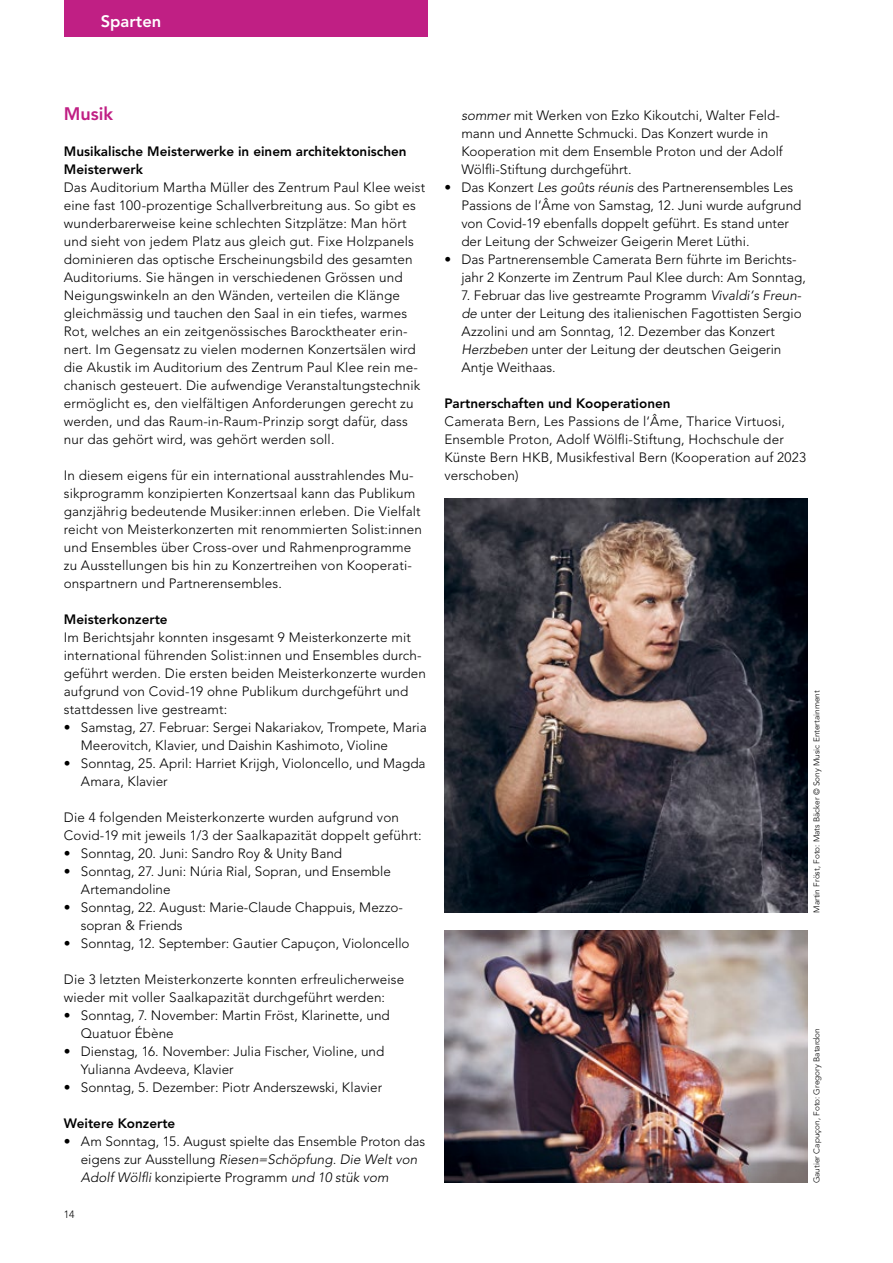
<style>
.page{position:relative;width:893px;height:1263px;background:#fff}
.page>*{position:absolute;margin:0;border:0;box-sizing:border-box;transform-origin:0 0}
.t1{font:800 18px "Avenir LT Std";color:#c01f84}
.t2{font:800 16.5px "Avenir LT Std";color:#fff}
.t3{font:300 13.5px/18px "Avenir LT Std";letter-spacing:.01em;color:#000}
.t4{font:800 13.5px/18px "Avenir LT Std";color:#000}
.t5{font:300 10.5px "Avenir LT Std";color:#000}
.t6{font:300 8.25px "Avenir LT Std";color:#000}
.s1{font-style:italic}
</style>
<div class="page">
<div style="left:64px;top:0;width:363px;height:37px;background:#c01f84"></div>
<img style="left:444px;top:930px;width:364px;height:252px">
<img style="left:444px;top:498px;width:364px;height:414px">
<p class="t2" style="left:101px;top:12px;width:62px">Sparten</p>
<h1 class="t1" style="left:64px;top:103px;width:51px">Musik</h1>
<p class="t4" style="left:64px;top:142px;width:344px">Musikalische Meisterwerke in einem architektonischen<br>Meisterwerk</p>
<p class="t3" style="left:64px;top:178px;width:363px">Das Auditorium Martha Müller des Zentrum Paul Klee weist eine fast 100-prozentige Schallverbreitung aus. So gibt es wunderbarerweise keine schlechten Sitzplätze: Man hört und sieht von jedem Platz aus gleich gut. Fixe Holzpanels dominieren das optische Erscheinungsbild des gesamten Auditoriums. Sie hängen in verschiedenen Grössen und Neigungswinkeln an den Wänden, verteilen die Klänge gleichmässig und tauchen den Saal in ein tiefes, warmes Rot, welches an ein zeitgenössisches Barocktheater erin&shy;nert. Im Gegensatz zu vielen modernen Konzertsälen wird die Akustik im Auditorium des Zentrum Paul Klee rein me&shy;chanisch gesteuert. Die aufwendige Veranstaltungstechnik ermöglicht es, den vielfältigen Anforderungen gerecht zu werden, und das Raum-in-Raum-Prinzip sorgt dafür, dass nur das gehört wird, was gehört werden soll.</p>
<p class="t3" style="left:64px;top:466px;width:360px">In diesem eigens für ein international ausstrahlendes Mu&shy;sikprogramm konzipierten Konzertsaal kann das Publikum ganzjährig bedeutende Musiker:innen erleben. Die Vielfalt reicht von Meisterkonzerten mit renommierten Solist:innen und Ensembles über Cross-over und Rahmenprogramme zu Ausstellungen bis hin zu Konzertreihen von Kooperati&shy;onspartnern und Partnerensembles.</p>
<p class="t4" style="left:64px;top:610px;width:105px">Meisterkonzerte</p>
<p class="t3" style="left:64px;top:628px;width:364px">Im Berichtsjahr konnten insgesamt 9 Meisterkonzerte mit international führenden Solist:innen und Ensembles durch&shy;geführt werden. Die ersten beiden Meisterkonzerte wurden aufgrund von Covid-19 ohne Publikum durchgeführt und stattdessen live gestreamt:</p>
<p class="t3" style="left:81px;top:718px;width:347px;text-indent:-17px">• Samstag, 27. Februar: Sergei Nakariakov, Trompete, Maria<br>Meerovitch, Klavier, und Daishin Kashimoto, Violine</p>
<p class="t3" style="left:81px;top:754px;width:346px;text-indent:-17px">• Sonntag, 25. April: Harriet Krijgh, Violoncello, und Magda<br>Amara, Klavier</p>
<p class="t3" style="left:64px;top:808px;width:359px">Die 4 folgenden Meisterkonzerte wurden aufgrund von<br>Covid-19 mit jeweils 1/3 der Saalkapazität doppelt geführt:</p>
<p class="t3" style="left:64px;top:844px;width:280px">• Sonntag, 20. Juni: Sandro Roy &amp; Unity Band</p>
<p class="t3" style="left:81px;top:862px;width:312px;text-indent:-17px">• Sonntag, 27. Juni: Núria Rial, Sopran, und Ensemble<br>Artemandoline</p>
<p class="t3" style="left:81px;top:898px;width:323px;text-indent:-17px">• Sonntag, 22. August: Marie-Claude Chappuis, Mezzo&shy;sopran &amp; Friends</p>
<p class="t3" style="left:64px;top:934px;width:347px">• Sonntag, 12. September: Gautier Capuçon, Violoncello</p>
<p class="t3" style="left:64px;top:970px;width:342px">Die 3 letzten Meisterkonzerte konnten erfreulicherweise wieder mit voller Saalkapazität durchgeführt werden:</p>
<p class="t3" style="left:81px;top:1006px;width:310px;text-indent:-17px">• Sonntag, 7. November: Martin Fröst, Klarinette, und<br>Quatuor Ébène</p>
<p class="t3" style="left:81px;top:1042px;width:305px;text-indent:-17px">• Dienstag, 16. November: Julia Fischer, Violine, und<br>Yulianna Avdeeva, Klavier</p>
<p class="t3" style="left:64px;top:1078px;width:320px">• Sonntag, 5. Dezember: Piotr Anderszewski, Klavier</p>
<p class="t4" style="left:64px;top:1114px;width:113px">Weitere Konzerte</p>
<p class="t3" style="left:81px;top:1132px;width:346px;text-indent:-17px">• Am Sonntag, 15. August spielte das Ensemble Proton das eigens zur Ausstellung <span class="s1">Riesen=Schöpfung. Die Welt von<br>Adolf Wölfli</span> konzipierte Programm <span class="s1">und 10 stük vom</span></p>
<p class="t5" style="left:64px;top:1208px;width:12px">14</p>
<p class="t3" style="left:461px;top:106px;width:323px"><span class="s1">sommer</span> mit Werken von Ezko Kikoutchi, Walter Feld&shy;mann und Annette Schmucki. Das Konzert wurde in Kooperation mit dem Ensemble Proton und der Adolf Wölfli-Stiftung durchgeführt.</p>
<p class="t3" style="left:461px;top:178px;width:342px;text-indent:-17px">• Das Konzert <span class="s1">Les goûts réunis</span> des Partnerensembles Les Passions de l‘Âme von Samstag, 12. Juni wurde aufgrund von Covid-19 ebenfalls doppelt geführt. Es stand unter der Leitung der Schweizer Geigerin Meret Lüthi.</p>
<p class="t3" style="left:461px;top:250px;width:346px;text-indent:-17px">• Das Partnerensemble Camerata Bern führte im Berichts&shy;jahr 2 Konzerte im Zentrum Paul Klee durch: Am Sonntag,</p>
<p class="t3" style="left:461px;top:286px;width:342px">7. Februar das live gestreamte Programm <span class="s1">Vivaldi‘s Freun&shy;de</span> unter der Leitung des italienischen Fagottisten Sergio Azzolini und am Sonntag, 12. Dezember das Konzert <span class="s1">Herzbeben</span> unter der Leitung der deutschen Geigerin Antje Weithaas.</p>
<p class="t4" style="left:444px;top:394px;width:228px">Partnerschaften und Kooperationen</p>
<p class="t3" style="left:444px;top:412px;width:363px">Camerata Bern, Les Passions de l‘Âme, Tharice Virtuosi, Ensemble Proton, Adolf Wölfli-Stiftung, Hochschule der Künste Bern HKB, Musikfestival Bern (Kooperation auf 2023 verschoben)</p>
<p class="t6" style="left:812px;top:913px;width:224px;rotate:-90deg">Martin Fröst, Foto: Mats Bäcker © Sony Music Entertainment</p>
<p class="t6" style="left:812px;top:1183px;width:157px;rotate:-90deg">Gautier Capuçon, Foto: Gregory Batardon</p>
</div>
